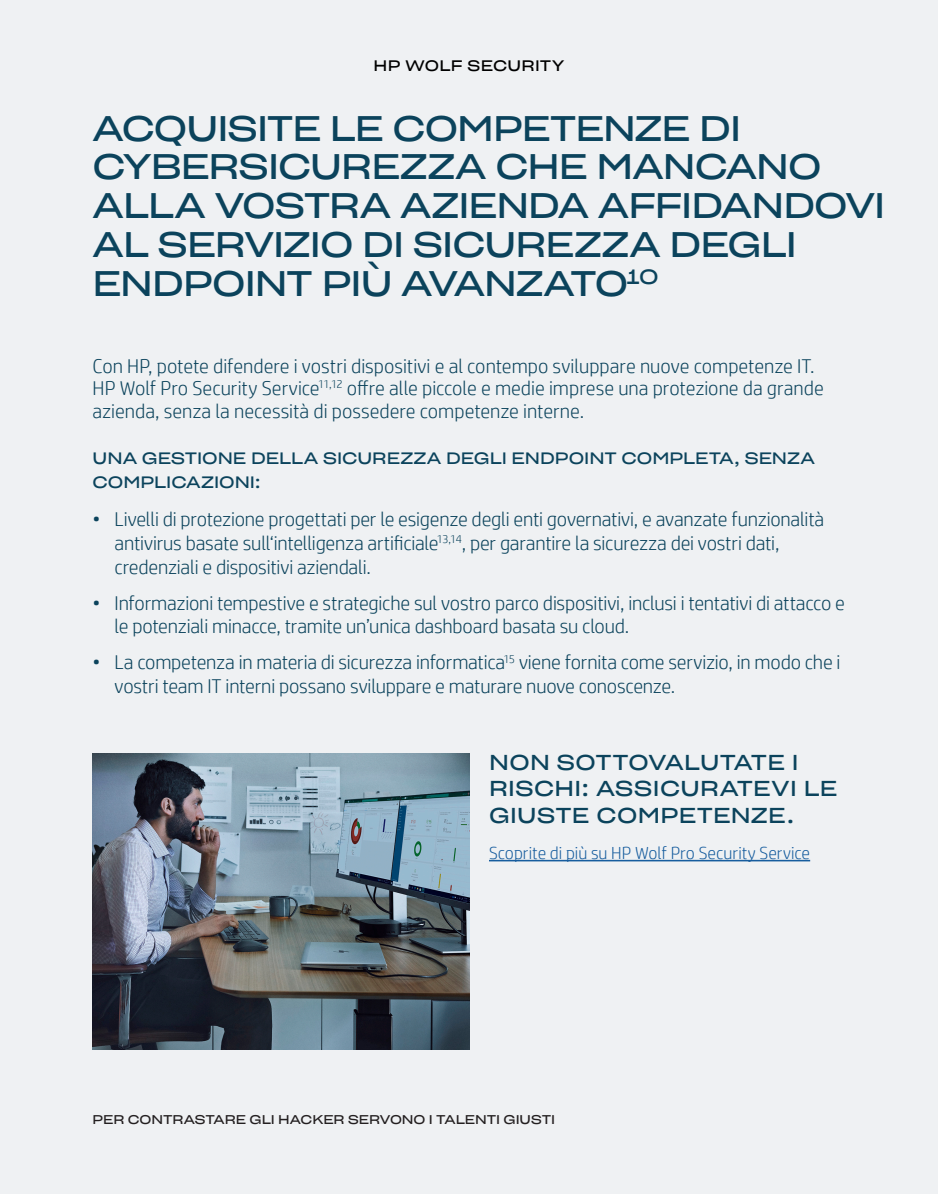
<style>
.page{position:relative;width:938px;height:1194px;background:#eff1f3}
.page>*{position:absolute;margin:0;border:0;box-sizing:border-box;transform-origin:0 0}
.Headline_28_31{font:35px/38.8px "Sharp Grotesk Book 25";letter-spacing:-.025em;color:#0b435c}
.Subheadline_17_21{font:21.25px/26.2px "Sharp Grotesk Book 25";letter-spacing:.015em;color:#0b435c}
.Bodycopy_16_18{font:300 20px/23.8px "HP Simplified";letter-spacing:-.01em;color:#0b435c}
.CTA_14{font:300 17.5px "HP Simplified";color:#175d9e}
.Subheadline_13_19_TT{font:16.25px/23.8px "Sharp Grotesk Book 25";color:#0b435c}
.Body_12_18_TT_Center{font:15px "Sharp Grotesk Book 25";letter-spacing:.02em;color:#000}
.Body_10_TT{font:12.5px "Sharp Grotesk Book 25";letter-spacing:-.01em;color:#231f20}
</style>
<div class="page">
<img style="left:93px;top:753px;width:376px;height:296px">
<hr style="left:489px;top:860px;width:321px;height:1px;background:#175d9e">
<p class="Body_12_18_TT_Center" style="left:373px;top:52px;width:192px">HP WOLF SECURITY</p>
<p class="Headline_28_31" style="left:93px;top:105px;width:794px">ACQUISITE LE COMPETENZE DI<br>CYBERSICUREZZA CHE MANCANO<br>ALLA VOSTRA AZIENDA AFFIDANDOVI<br>AL SERVIZIO DI SICUREZZA DEGLI<br>ENDPOINT PIÙ AVANZATO<sup>10</sup></p>
<p class="Bodycopy_16_18" style="left:93px;top:354px;width:732px;line-height:22.5px">Con HP, potete difendere i vostri dispositivi e al contempo sviluppare nuove competenze IT.<br>HP Wolf Pro Security Service<sup>11,12</sup> offre alle piccole e medie imprese una protezione da grande azienda, senza la necessità di possedere competenze interne.</p>
<p class="Subheadline_13_19_TT" style="left:93px;top:445px;width:723px">UNA GESTIONE DELLA SICUREZZA DEGLI ENDPOINT COMPLETA, SENZA<br>COMPLICAZIONI:</p>
<p class="Bodycopy_16_18" style="left:115px;top:507px;width:711px;text-indent:-22px">• Livelli di protezione progettati per le esigenze degli enti governativi, e avanzate funzionalità antivirus basate sull‘intelligenza artificiale<sup>13,14</sup>, per garantire la sicurezza dei vostri dati, credenziali e dispositivi aziendali.</p>
<p class="Bodycopy_16_18" style="left:115px;top:590px;width:732px;text-indent:-22px">• Informazioni tempestive e strategiche sul vostro parco dispositivi, inclusi i tentativi di attacco e le potenziali minacce, tramite un’unica dashboard basata su cloud.</p>
<p class="Bodycopy_16_18" style="left:115px;top:650px;width:727px;text-indent:-22px">• La competenza in materia di sicurezza informatica<sup>15</sup> viene fornita come servizio, in modo che i vostri team IT interni possano sviluppare e maturare nuove conoscenze.</p>
<p class="Subheadline_17_21" style="left:489px;top:747px;width:350px">NON SOTTOVALUTATE I<br>RISCHI: ASSICURATEVI LE<br>GIUSTE COMPETENZE.</p>
<p class="CTA_14" style="left:489px;top:843px;width:323px">Scoprite di più su HP Wolf Pro Security Service</p>
<p class="Body_10_TT" style="left:93px;top:1109px;width:464px">PER CONTRASTARE GLI HACKER SERVONO I TALENTI GIUSTI</p>
</div>
